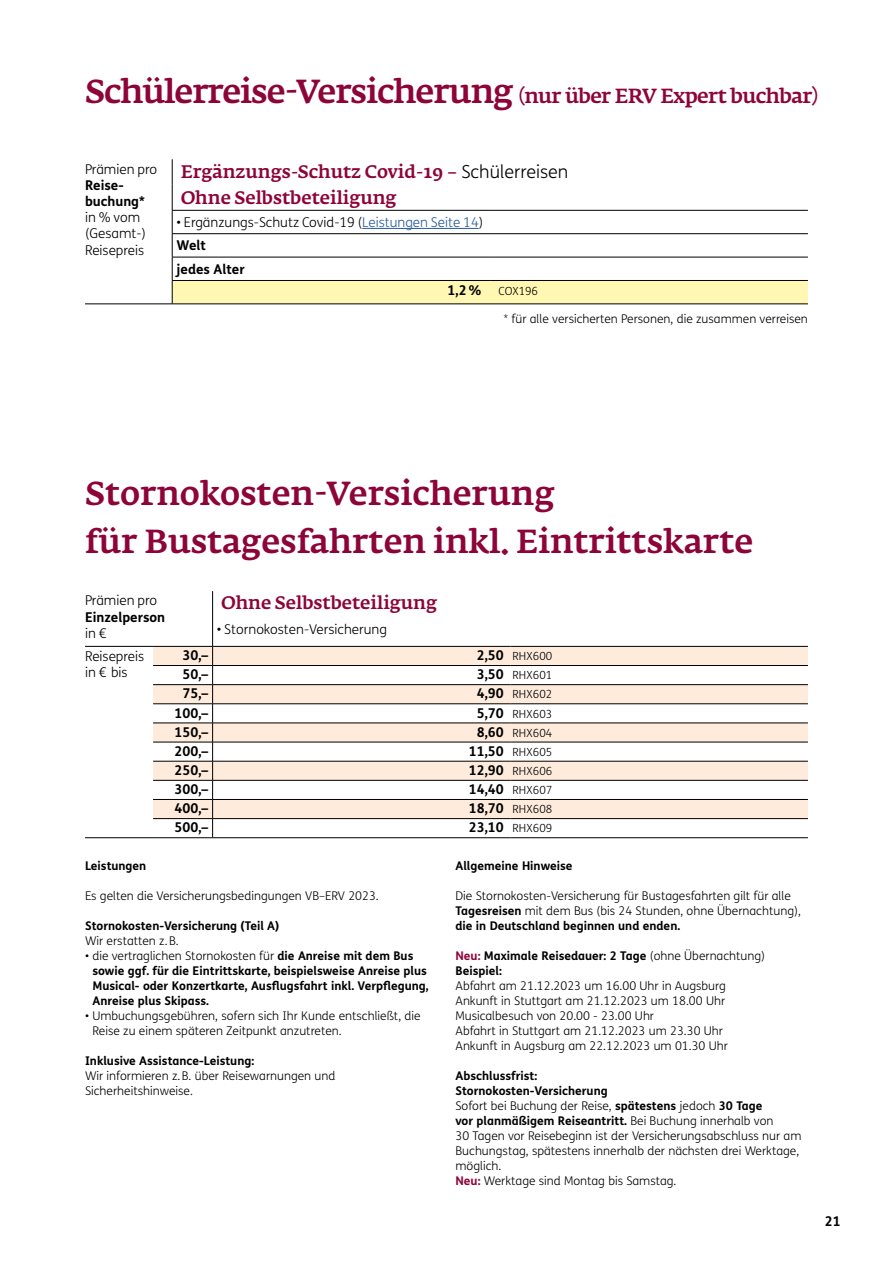
<style>
.page{position:relative;width:893px;height:1263px;background:#fff}
.page>*{position:absolute;margin:0;border:0;box-sizing:border-box;transform-origin:0 0}
.t1{font:500 33px/47.8px "Fedra Serif A Pro";color:#8d0439}
.t2{font:500 33px "Fedra Serif A Pro";letter-spacing:-.03em;color:#8d0439}
.t3{font:500 18px/26.8px "Fedra Serif A Pro";color:#8d0439}
.t4{font:300 13.5px/16.2px "FS Me";color:#000}
.t5{font:700 13.5px/16.2px "FS Me";color:#000}
.t6{font:300 12px/15px "FS Me";color:#000}
.t7{font:700 12px/15px "FS Me";color:#000}
.t8{font:300 11.25px "FS Me";letter-spacing:.015em;color:#000}
.s1{font-size:20.25px}
.s2{font-family:"FS Me";font-weight:300;color:#000}
.s3{color:#275b9b}
.s4{font-weight:700}
.s5{font-weight:700;font-size:13.5px}
.s6{font-weight:300}
.s7{color:#8d0439}
.s8{font-weight:700;color:#8d0439}
</style>
<div class="page">
<hr style="left:85px;top:304px;width:87px;height:1px;background:#000">
<hr style="left:172px;top:304px;width:318px;height:1px;background:#000">
<hr style="left:490px;top:304px;width:318px;height:1px;background:#000">
<svg style="left:172px;top:159px;width:636px;height:145px"></svg>
<hr style="left:490px;top:280px;width:318px;height:1px;background:#000">
<hr style="left:362px;top:228px;width:117px;height:1px;background:#275b9b">
<svg style="left:153px;top:647px;width:655px;height:171px;fill:#feebdc"></svg>
<hr style="left:85px;top:837px;width:68px;height:1px;background:#000">
<hr style="left:85px;top:646px;width:68px;height:1px;background:#000">
<hr style="left:212px;top:591px;width:1px;height:55px;background:#000">
<hr style="left:153px;top:646px;width:60px;height:1px;background:#000">
<hr style="left:153px;top:665px;width:60px;height:1px;background:#000">
<hr style="left:153px;top:684px;width:60px;height:1px;background:#000">
<hr style="left:153px;top:703px;width:60px;height:1px;background:#000">
<hr style="left:153px;top:723px;width:60px;height:1px;background:#000">
<hr style="left:153px;top:742px;width:60px;height:1px;background:#000">
<hr style="left:153px;top:761px;width:60px;height:1px;background:#000">
<hr style="left:153px;top:780px;width:60px;height:1px;background:#000">
<hr style="left:153px;top:799px;width:60px;height:1px;background:#000">
<hr style="left:153px;top:818px;width:60px;height:1px;background:#000">
<hr style="left:213px;top:665px;width:297px;height:1px;background:#000">
<hr style="left:213px;top:684px;width:297px;height:1px;background:#000">
<hr style="left:213px;top:703px;width:297px;height:1px;background:#000">
<hr style="left:213px;top:723px;width:297px;height:1px;background:#000">
<hr style="left:213px;top:742px;width:297px;height:1px;background:#000">
<hr style="left:213px;top:761px;width:297px;height:1px;background:#000">
<hr style="left:213px;top:780px;width:297px;height:1px;background:#000">
<hr style="left:213px;top:799px;width:297px;height:1px;background:#000">
<hr style="left:213px;top:818px;width:297px;height:1px;background:#000">
<svg style="left:212px;top:646px;width:1px;height:191px"></svg>
<hr style="left:510px;top:665px;width:298px;height:1px;background:#000">
<hr style="left:510px;top:684px;width:298px;height:1px;background:#000">
<hr style="left:510px;top:703px;width:298px;height:1px;background:#000">
<hr style="left:510px;top:723px;width:298px;height:1px;background:#000">
<hr style="left:510px;top:742px;width:298px;height:1px;background:#000">
<hr style="left:510px;top:761px;width:298px;height:1px;background:#000">
<hr style="left:510px;top:780px;width:298px;height:1px;background:#000">
<hr style="left:510px;top:799px;width:298px;height:1px;background:#000">
<hr style="left:510px;top:818px;width:298px;height:1px;background:#000">
<hr style="left:213px;top:837px;width:297px;height:1px;background:#000">
<hr style="left:510px;top:837px;width:298px;height:1px;background:#000">
<hr style="left:153px;top:837px;width:60px;height:1px;background:#000">
<hr style="left:213px;top:646px;width:297px;height:1px;background:#000">
<hr style="left:510px;top:646px;width:298px;height:1px;background:#000">
<h1 class="t2" style="left:85px;top:72px;width:734px">Schülerreise-Versicherung <span class="s1">(nur über ERV Expert buchbar)</span></h1>
<p class="t4" style="left:85px;top:160px;width:74px">Prämien pro</p>
<p class="t5" style="left:85px;top:176px;width:61px">Reise&shy;buchung*</p>
<p class="t4" style="left:85px;top:209px;width:63px">in % vom (Gesamt-)<br>Reisepreis</p>
<h2 class="t3" style="left:181px;top:158px;width:389px">Ergänzungs-Schutz Covid-19 – <span class="s2">Schülerreisen<br></span>Ohne Selbstbeteiligung</h2>
<p class="t4" style="left:176px;top:210px;width:308px;line-height:23.4px">• Ergänzungs-Schutz Covid-19 (<span class="s3">Leistungen Seite 14</span>)<br><span class="s4">Welt<br>jedes Alter</span></p>
<p class="t5" style="left:448px;top:282px;width:35px">1,2%</p>
<p class="t8" style="left:499px;top:284px;width:41px">COX196</p>
<p class="t6" style="left:503px;top:311px;width:306px">* für alle versicherten Personen, die zusammen verreisen</p>
<h1 class="t1" style="left:85px;top:470px;width:670px">Stornokosten-Versicherung<br>für Bustagesfahrten inkl. Eintrittskarte</h1>
<p class="t4" style="left:85px;top:592px;width:74px">Prämien pro</p>
<p class="t5" style="left:85px;top:608px;width:82px">Einzelperson</p>
<p class="t4" style="left:85px;top:625px;width:23px">in €</p>
<h2 class="t3" style="left:221px;top:590px;width:217px">Ohne Selbstbeteiligung</h2>
<p class="t4" style="left:217px;top:621px;width:172px">• Stornokosten-Versicherung</p>
<p class="t4" style="left:85px;top:647px;width:61px">Reisepreis in € bis</p>
<p class="t5" style="left:182px;top:647px;width:27px">30,–</p>
<p class="t8" style="left:477px;top:648px;width:77px"><span class="s5">2,50</span> RHX600</p>
<p class="t5" style="left:182px;top:666px;width:27px">50,–</p>
<p class="t8" style="left:477px;top:668px;width:77px"><span class="s5">3,50</span> RHX601</p>
<p class="t5" style="left:182px;top:685px;width:27px">75,–</p>
<p class="t8" style="left:477px;top:687px;width:77px"><span class="s5">4,90</span> RHX602</p>
<p class="t5" style="left:174px;top:704px;width:35px">100,–</p>
<p class="t8" style="left:477px;top:706px;width:77px"><span class="s5">5,70</span> RHX603</p>
<p class="t5" style="left:174px;top:723px;width:35px">150,–</p>
<p class="t8" style="left:477px;top:725px;width:77px"><span class="s5">8,60</span> RHX604</p>
<p class="t5" style="left:174px;top:742px;width:35px">200,–</p>
<p class="t8" style="left:469px;top:744px;width:85px"><span class="s5">11,50</span> RHX605</p>
<p class="t5" style="left:174px;top:761px;width:35px">250,–</p>
<p class="t8" style="left:469px;top:763px;width:85px"><span class="s5">12,90</span> RHX606</p>
<p class="t5" style="left:174px;top:780px;width:35px">300,–</p>
<p class="t8" style="left:469px;top:782px;width:85px"><span class="s5">14,40</span> RHX607</p>
<p class="t5" style="left:174px;top:800px;width:35px">400,–</p>
<p class="t8" style="left:469px;top:802px;width:85px"><span class="s5">18,70</span> RHX608</p>
<p class="t5" style="left:174px;top:819px;width:35px">500,–</p>
<p class="t8" style="left:469px;top:821px;width:85px"><span class="s5">23,10</span> RHX609</p>
<p class="t7" style="left:85px;top:858px;width:63px">Leistungen</p>
<p class="t6" style="left:85px;top:888px;width:295px">Es gelten die Versicherungsbedingungen VB–ERV 2023.</p>
<p class="t7" style="left:85px;top:918px;width:196px">Stornokosten-Versicherung (Teil A)</p>
<p class="t6" style="left:85px;top:933px;width:95px">Wir erstatten z.B.</p>
<p class="t7" style="left:92px;top:948px;width:338px;text-indent:-7px"><span class="s6">• die vertraglichen Stornokosten für</span> die Anreise mit dem Bus sowie ggf. für die Eintrittskarte, beispielsweise Anreise plus Musical- oder Konzertkarte, Ausflugsfahrt inkl. Verpflegung, Anreise plus Skipass.</p>
<p class="t6" style="left:92px;top:1008px;width:330px;text-indent:-7px">• Umbuchungsgebühren, sofern sich Ihr Kunde entschließt, die<br>Reise zu einem späteren Zeitpunkt anzutreten.</p>
<p class="t7" style="left:85px;top:1053px;width:171px">Inklusive Assistance-Leistung:</p>
<p class="t6" style="left:85px;top:1068px;width:252px">Wir informieren z.B. über Reisewarnungen und<br>Sicherheitshinweise.</p>
<p class="t7" style="left:455px;top:858px;width:118px">Allgemeine Hinweise</p>
<p class="t6" style="left:455px;top:888px;width:347px">Die Stornokosten-Versicherung für Bustagesfahrten gilt für alle<br><span class="s4">Tagesreisen</span> mit dem Bus (bis 24 Stunden, ohne Übernachtung), <span class="s4">die in Deutschland beginnen und enden.</span></p>
<p class="t7" style="left:455px;top:948px;width:311px"><span class="s7">Neu:</span> Maximale Reisedauer: 2 Tage <span class="s6">(ohne Übernachtung)<br></span>Beispiel:</p>
<p class="t6" style="left:455px;top:978px;width:274px">Abfahrt am 21.12.2023 um 16.00 Uhr in Augsburg Ankunft in Stuttgart am 21.12.2023 um 18.00 Uhr Musicalbesuch von 20.00 - 23.00 Uhr<br>Abfahrt in Stuttgart am 21.12.2023 um 23.30 Uhr Ankunft in Augsburg am 22.12.2023 um 01.30 Uhr</p>
<p class="t6" style="left:455px;top:1068px;width:347px"><span class="s4">Abschlussfrist:<br>Stornokosten-Versicherung<br></span>Sofort bei Buchung der Reise, <span class="s4">spätestens</span> jedoch <span class="s4">30 Tage<br>vor planmäßigem Reiseantritt.</span> Bei Buchung innerhalb von<br>30 Tagen vor Reisebeginn ist der Versicherungsabschluss nur am Buchungstag, spätestens innerhalb der nächsten drei Werktage, möglich.<br><span class="s8">Neu:</span> Werktage sind Montag bis Samstag.</p>
<p class="t5" style="left:825px;top:1212px;width:17px">21</p>
</div>
